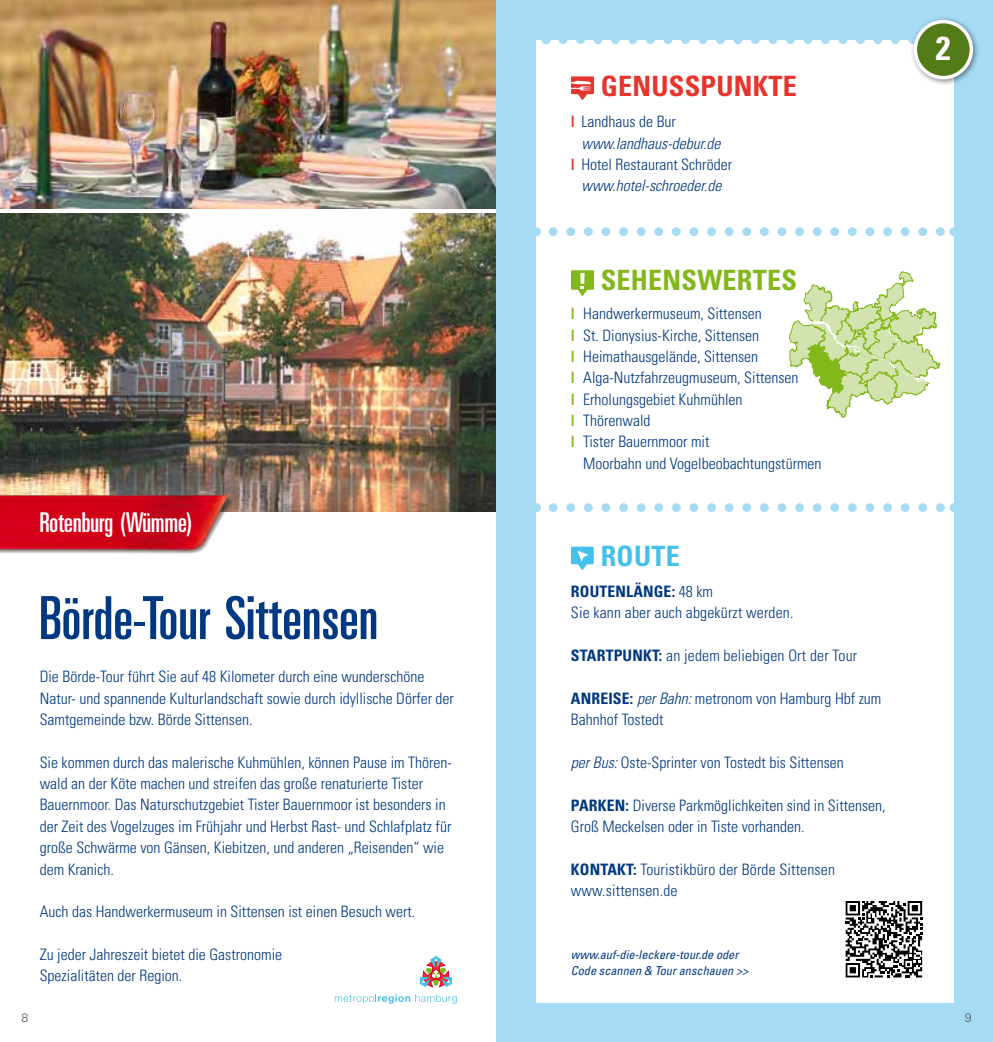
<style>
.page{position:relative;width:993px;height:1042px;background:#fff}
.page>*{position:absolute;margin:0;border:0;box-sizing:border-box;transform-origin:0 0}
.t1{font:61.25px "Univers Ultra Condensed BQ";letter-spacing:.01em;color:#003882}
.t2{font:700 condensed 33.25px "Univers";color:#fff}
.t3{font:28px "Univers Ultra Condensed BQ";color:#fff}
.t4{font:700 condensed 28px "Univers";letter-spacing:.01em;color:#e5352c}
.t5{font:700 condensed 28px "Univers";letter-spacing:.01em;color:#83b81a}
.t6{font:700 condensed 28px "Univers";letter-spacing:.01em;color:#45c0eb}
.t7{font:300 condensed 15.75px/21.3px "Univers";color:#003882}
.t8{font:italic 300 condensed 15.75px "Univers";color:#003882}
.t9{font:700 condensed 15.75px "Univers";letter-spacing:.01em;color:#003882}
.t10{font:italic condensed 12.25px/15.8px "Univers";color:#003882}
.t11{font:300 12.25px "Univers";color:#58585a}
.s1{font-weight:700;color:#e5352c}
.s2{font-weight:700;color:#83b81a}
.s3{font-weight:700}
.s4{font-style:italic}
</style>
<div class="page">
<img style="left:0;top:213px;width:496px;height:298px">
<img style="left:0;top:0;width:496px;height:208px">
<svg style="left:420px;top:956px;width:31px;height:31px"></svg>
<svg style="left:335px;top:994px;width:121px;height:10px"></svg>
<div style="left:496px;top:0;width:496px;height:1042px;background:#a5dbf4"></div>
<div style="left:536px;top:40px;width:416px;height:962px;background:#fff"></div>
<svg style="left:571px;top:547px;width:22px;height:23px"></svg>
<svg style="left:845px;top:901px;width:76px;height:76px"></svg>
<svg style="left:553px;top:503px;width:391px;height:9px"></svg>
<svg style="left:553px;top:227px;width:391px;height:9px"></svg>
<svg style="left:562px;top:40px;width:347px;height:4px"></svg>
<svg style="left:571px;top:270px;width:22px;height:27px"></svg>
<svg style="left:571px;top:76px;width:23px;height:24px"></svg>
<svg style="left:789px;top:271px;width:150px;height:146px"></svg>
<img style="left:0;top:494px;width:273px;height:60px">
<div style="left:909px;top:16px;width:70px;height:70px;background:#000;opacity:.45"></div>
<div style="left:915px;top:22px;width:56px;height:56px;background:#537b17;border-radius:50%"></div>
<div style="left:913px;top:20px;width:59px;height:59px;border:4px solid #fff;border-radius:50%"></div>
<h3 class="t3" style="left:40px;top:506px;width:154px">Rotenburg (Wümme)</h3>
<p class="t11" style="left:21px;top:1010px;width:8px">8</p>
<h1 class="t1" style="left:40px;top:584px;width:340px">Börde-Tour Sittensen</h1>
<p class="t7" style="left:40px;top:666px;width:415px">Die Börde-Tour führt Sie auf 48 Kilometer durch eine wunderschöne<br>Natur- und spannende Kulturlandschaft sowie durch idyllische Dörfer der<br>Samtgemeinde bzw. Börde Sittensen.</p>
<p class="t7" style="left:40px;top:751px;width:413px">Sie kommen durch das malerische Kuhmühlen, können Pause im Thören&shy;wald an der Köte machen und streifen das große renaturierte Tister Bauernmoor. Das Naturschutzgebiet Tister Bauernmoor ist besonders in der Zeit des Vogelzuges im Frühjahr und Herbst Rast- und Schlafplatz für große Schwärme von Gänsen, Kiebitzen, und anderen „Reisenden“ wie dem Kranich.</p>
<p class="t7" style="left:40px;top:901px;width:377px">Auch das Handwerkermuseum in Sittensen ist einen Besuch wert.</p>
<p class="t7" style="left:40px;top:943px;width:244px">Zu jeder Jahreszeit bietet die Gastronomie<br>Spezialitäten der Region.</p>
<h3 class="t4" style="left:600px;top:69px;width:198px">GENUSSPUNKTE</h3>
<p class="t7" style="left:570px;top:111px;width:106px"><span class="s1">|</span> Landhaus de Bur</p>
<p class="t8" style="left:581px;top:133px;width:140px">www.landhaus-debur.de</p>
<p class="t7" style="left:570px;top:153px;width:162px"><span class="s1">|</span> Hotel Restaurant Schröder</p>
<p class="t8" style="left:581px;top:176px;width:141px">www.hotel-schroeder.de</p>
<h3 class="t5" style="left:600px;top:263px;width:198px">SEHENSWERTES</h3>
<p class="t7" style="left:570px;top:303px;width:229px"><span class="s2">|</span> Handwerkermuseum, Sittensen<br><span class="s2">|</span> St. Dionysius-Kirche, Sittensen<br><span class="s2">|</span> Heimathausgelände, Sittensen<br><span class="s2">|</span> Alga-Nutzfahrzeugmuseum, Sittensen <span class="s2">|</span> Erholungsgebiet Kuhmühlen<br><span class="s2">|</span> Thörenwald<br><span class="s2">|</span> Tister Bauernmoor mit</p>
<p class="t7" style="left:583px;top:452px;width:240px">Moorbahn und Vogelbeobachtungstürmen</p>
<h3 class="t6" style="left:600px;top:539px;width:80px">ROUTE</h3>
<p class="t9" style="left:570px;top:582px;width:76px">ROUTENLÄNGE</p>
<p class="t7" style="left:570px;top:580px;width:224px;text-indent:101px"><span class="s3">:</span> 48 km<br>Sie kann aber auch abgekürzt werden.</p>
<p class="t7" style="left:570px;top:644px;width:288px"><span class="s3">STARTPUNKT:</span> an jedem beliebigen Ort der Tour</p>
<p class="t7" style="left:570px;top:687px;width:312px"><span class="s3">ANREISE:</span> <span class="s4">per Bahn:</span> metronom von Hamburg Hbf zum<br>Bahnhof Tostedt</p>
<p class="t7" style="left:570px;top:751px;width:274px"><span class="s4">per Bus:</span> Oste-Sprinter von Tostedt bis Sittensen</p>
<p class="t9" style="left:570px;top:795px;width:12px">PARKEN</p>
<p class="t7" style="left:570px;top:794px;width:316px;text-indent:54px"><span class="s3">:</span> Diverse Parkmöglichkeiten sind in Sittensen,<br>Groß Meckelsen oder in Tiste vorhanden.</p>
<p class="t9" style="left:570px;top:859px;width:3px">KONTAKT</p>
<p class="t7" style="left:570px;top:858px;width:265px;text-indent:62px"><span class="s3">:</span> Touristikbüro der Börde Sittensen www.sittensen.de</p>
<p class="t10" style="left:570px;top:947px;width:179px">www.auf-die-leckere-tour.de oder<br>Code scannen &amp; Tour anschauen &gt;&gt;</p>
<h2 class="t2" style="left:935px;top:28px;width:16px">2</h2>
<p class="t11" style="left:964px;top:1010px;width:8px">9</p>
</div>
